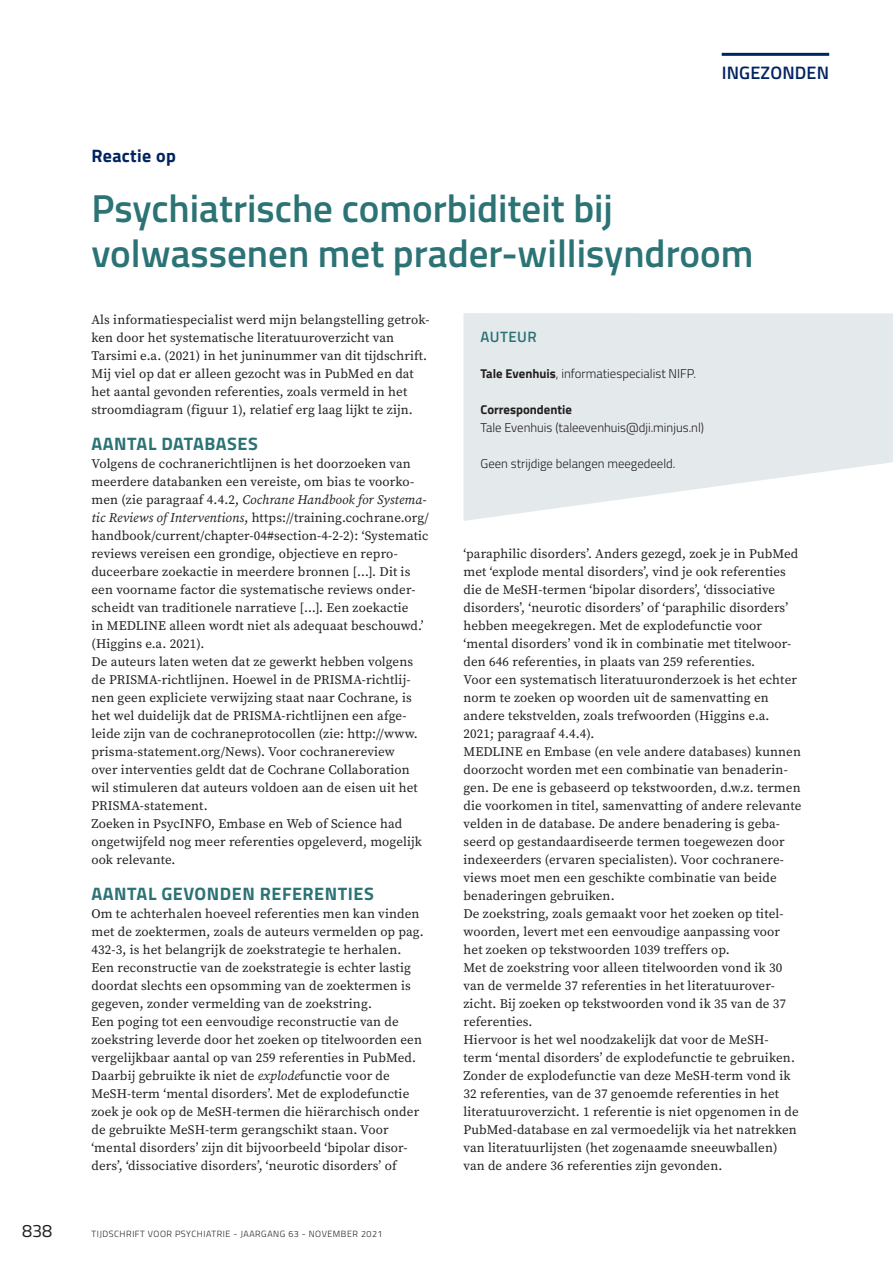
<style>
.page{position:relative;width:893px;height:1263px;background:#fff}
.page>*{position:absolute;margin:0;border:0;box-sizing:border-box;transform-origin:0 0}
.tvp_title_nld{font:600 39px/45px "Titillium Web";color:#2b7375}
.k2{font:700 18px "Titillium Web";letter-spacing:.03em;color:#2b7375}
.Rubrieksnaam{font:600 18px "Titillium Web";letter-spacing:.01em;color:#002361}
.k1{font:700 18px "Titillium Web";letter-spacing:.02em;color:#002361}
.t1{font:18px "Titillium Web";color:#231f20}
.k4{font:600 15px "Titillium Web";letter-spacing:.03em;color:#2b7375}
.standaard{font:13.2px/18px "Source Serif Variable";letter-spacing:.01em;color:#231f20}
.auteurs{font:300 12.75px "Titillium Web";color:#231f20}
.auteurs-2{font:700 12.75px "Titillium Web";color:#231f20}
.t2{font:300 9px "Titillium Web";letter-spacing:.06em;color:#231f20}
.s1{font-style:italic}
.s2{font-weight:700}
</style>
<div class="page">
<svg style="left:463px;top:313px;width:430px;height:208px;background:#e7eded"></svg>
<hr style="left:722px;top:53px;width:107px;height:3px;background:#002361">
<p class="Rubrieksnaam" style="left:722px;top:59px;width:109px">INGEZONDEN</p>
<p class="k1" style="left:91px;top:142px;width:86px">Reactie op</p>
<p class="tvp_title_nld" style="left:91px;top:184px;width:664px">Psychiatrische comorbiditeit bij volwassenen met prader-willisyndroom</p>
<p class="standaard" style="left:91px;top:311px;width:340px">Als informatiespecialist werd mijn belangstelling getrok&shy;ken door het systematische literatuuroverzicht van Tarsimi e.a. (2021) in het juninummer van dit tijdschrift.<br>Mij viel op dat er alleen gezocht was in PubMed en dat het aantal gevonden referenties, zoals vermeld in het stroomdiagram (figuur 1), relatief erg laag lijkt te zijn.</p>
<p class="k2" style="left:92px;top:430px;width:168px">AANTAL DATABASES</p>
<p class="standaard" style="left:91px;top:455px;width:339px">Volgens de cochranerichtlijnen is het doorzoeken van meerdere databanken een vereiste, om bias te voorko&shy;men (zie paragraaf 4.4.2, <span class="s1">Cochrane Handbook for Systema&shy;tic Reviews of Interventions</span>, https://training.cochrane.org/ handbook/current/chapter-04#section-4-2-2): ‘Systematic reviews vereisen een grondige, objectieve en repro&shy;duceerbare zoekactie in meerdere bronnen […]. Dit is een voorname factor die systematische reviews onder&shy;scheidt van traditionele narratieve […]. Een zoekactie<br>in MEDLINE alleen wordt niet als adequaat beschouwd.’ (Higgins e.a. 2021).</p>
<p class="standaard" style="left:91px;top:653px;width:328px">De auteurs laten weten dat ze gewerkt hebben volgens de PRISMA-richtlijnen. Hoewel in de PRISMA-richtlij&shy;nen geen expliciete verwijzing staat naar Cochrane, is het wel duidelijk dat de PRISMA-richtlijnen een afge&shy;leide zijn van de cochraneprotocollen (zie: http://www. prisma-statement.org/News). Voor cochranereview over interventies geldt dat de Cochrane Collaboration wil stimuleren dat auteurs voldoen aan de eisen uit het PRISMA-statement.</p>
<p class="standaard" style="left:91px;top:815px;width:332px">Zoeken in PsycINFO, Embase en Web of Science had ongetwijfeld nog meer referenties opgeleverd, mogelijk ook relevante.</p>
<p class="k2" style="left:92px;top:880px;width:284px">AANTAL GEVONDEN REFERENTIES</p>
<p class="standaard" style="left:91px;top:905px;width:334px">Om te achterhalen hoeveel referenties men kan vinden met de zoektermen, zoals de auteurs vermelden op pag.<br>432-3, is het belangrijk de zoekstrategie te herhalen.<br>Een reconstructie van de zoekstrategie is echter lastig doordat slechts een opsomming van de zoektermen is gegeven, zonder vermelding van de zoekstring.</p>
<p class="standaard" style="left:91px;top:1013px;width:332px">Een poging tot een eenvoudige reconstructie van de zoekstring leverde door het zoeken op titelwoorden een vergelijkbaar aantal op van 259 referenties in PubMed.</p>
<p class="standaard" style="left:91px;top:1067px;width:329px">Daarbij gebruikte ik niet de <span class="s1">explode</span>functie voor de MeSH-term ‘mental disorders’. Met de explodefunctie zoek je ook op de MeSH-termen die hiërarchisch onder de gebruikte MeSH-term gerangschikt staan. Voor ‘mental disorders’ zijn dit bijvoorbeeld ‘bipolar disor&shy;ders’, ‘dissociative disorders’, ‘neurotic disorders’ of</p>
<h2 class="t1" style="left:22px;top:1218px;width:32px">838</h2>
<p class="t2" style="left:91px;top:1228px;width:293px">TIJDSCHRIFT VOOR PSYCHIATRIE - JAARGANG 63 - NOVEMBER 2021</p>
<p class="k4" style="left:481px;top:325px;width:58px">AUTEUR</p>
<p class="auteurs" style="left:480px;top:364px;width:217px"><span class="s2">Tale Evenhuis</span>, informatiespecialist NIFP.</p>
<p class="auteurs-2" style="left:480px;top:400px;width:93px">Correspondentie</p>
<p class="auteurs" style="left:480px;top:418px;width:225px">Tale Evenhuis (taleevenhuis@dji.minjus.nl)</p>
<p class="auteurs" style="left:480px;top:454px;width:196px">Geen strijdige belangen meegedeeld.</p>
<p class="standaard" style="left:463px;top:545px;width:336px">‘paraphilic disorders’. Anders gezegd, zoek je in PubMed met ‘explode mental disorders’, vind je ook referenties die de MeSH-termen ‘bipolar disorders’, ‘dissociative disorders’, ‘neurotic disorders’ of ‘paraphilic disorders’ hebben meegekregen. Met de explodefunctie voor ‘mental disorders’ vond ik in combinatie met titelwoor&shy;den 646 referenties, in plaats van 259 referenties.</p>
<p class="standaard" style="left:463px;top:671px;width:335px">Voor een systematisch literatuuronderzoek is het echter norm te zoeken op woorden uit de samenvatting en andere tekstvelden, zoals trefwoorden (Higgins e.a.<br>2021; paragraaf 4.4.4).</p>
<p class="standaard" style="left:463px;top:743px;width:339px">MEDLINE en Embase (en vele andere databases) kunnen doorzocht worden met een combinatie van benaderin&shy;gen. De ene is gebaseerd op tekstwoorden, d.w.z. termen die voorkomen in titel, samenvatting of andere relevante velden in de database. De andere benadering is geba&shy;seerd op gestandaardiseerde termen toegewezen door indexeerders (ervaren specialisten). Voor cochranere&shy;views moet men een geschikte combinatie van beide benaderingen gebruiken.</p>
<p class="standaard" style="left:463px;top:905px;width:322px">De zoekstring, zoals gemaakt voor het zoeken op titel&shy;woorden, levert met een eenvoudige aanpassing voor het zoeken op tekstwoorden 1039 treffers op.</p>
<p class="standaard" style="left:463px;top:959px;width:324px">Met de zoekstring voor alleen titelwoorden vond ik 30 van de vermelde 37 referenties in het literatuurover&shy;zicht. Bij zoeken op tekstwoorden vond ik 35 van de 37 referenties.</p>
<p class="standaard" style="left:463px;top:1031px;width:337px">Hiervoor is het wel noodzakelijk dat voor de MeSH&shy;term ‘mental disorders’ de explodefunctie te gebruiken.<br>Zonder de explodefunctie van deze MeSH-term vond ik 32 referenties, van de 37 genoemde referenties in het literatuuroverzicht. 1 referentie is niet opgenomen in de PubMed-database en zal vermoedelijk via het natrekken van literatuurlijsten (het zogenaamde sneeuwballen) van de andere 36 referenties zijn gevonden.</p>
</div>
